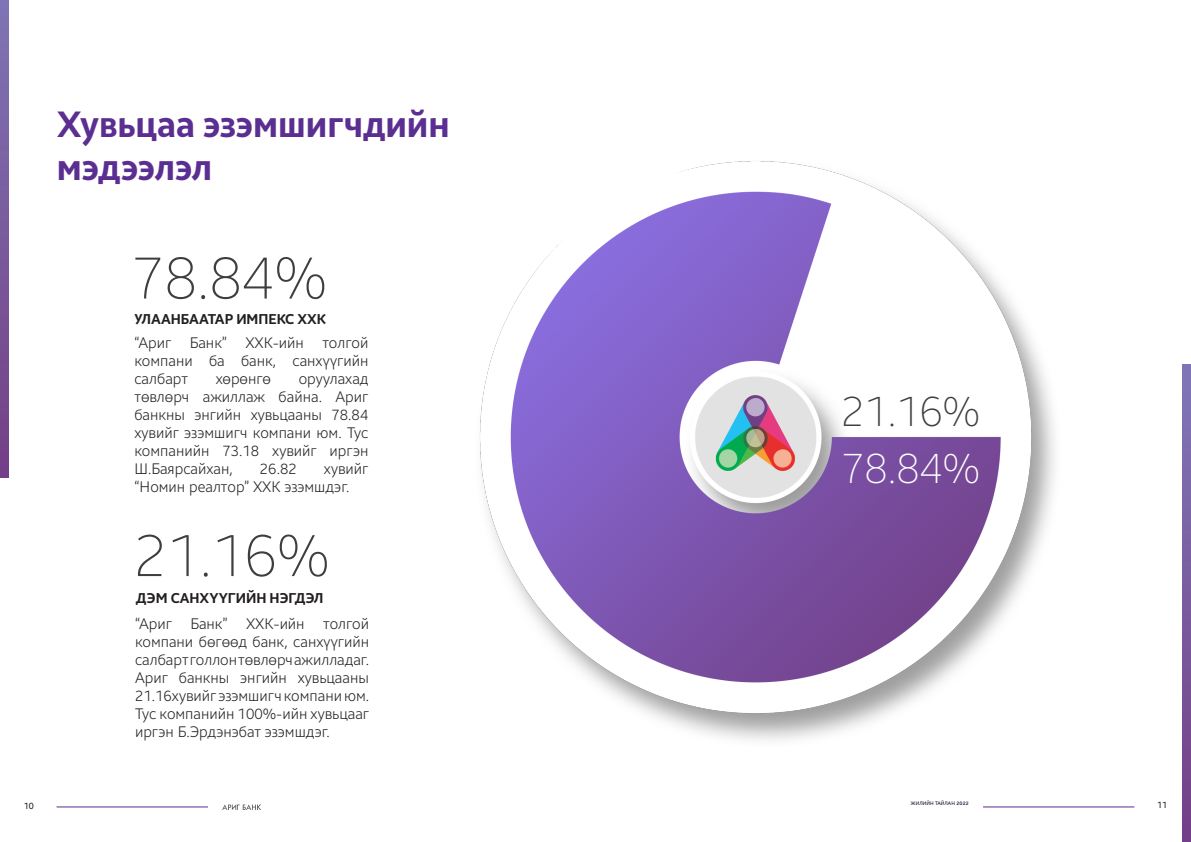
<style>
.page{position:relative;width:1191px;height:842px;background:#fff}
.page>*{position:absolute;margin:0;border:0;box-sizing:border-box;transform-origin:0 0}
.Headline{font:100 60px "Samsung Sans";color:#3e3e3f}
.Headline-2{font:100 42.7px "Samsung Sans";color:#3e3e3f}
.Headline-3{font:100 42.7px "Samsung Sans";color:#fff}
.Headline-4{font:700 36px/43.2px "Samsung Sans";color:#5b2e91}
.body_text{font:300 15px/18px "Samsung Sans";color:#231f20;text-align:justify}
.Sub_Title{font:700 14px "Samsung Sans";color:#231f20}
.t1{font:9px "Samsung Sans";color:#231f20}
.t2{font:5px "Samsung Sans";letter-spacing:.005em;color:#040022}
.s1{font-size:6px}
</style>
<div class="page">
<hr style="left:983px;top:806px;width:151px;height:1px;background:#5b2e91">
<hr style="left:57px;top:806px;width:151px;height:1px;background:#5b2e91">
<svg style="left:1182px;top:364px;width:9px;height:478px;background:#795a9e"></svg>
<svg style="left:0;top:0;width:9px;height:477px;background:#795a9d"></svg>
<svg style="left:222px;top:804px;width:39px;height:6px"></svg>
<img style="left:479px;top:161px;width:576px;height:579px">
<p class="Headline-4" style="left:57px;top:101px;width:394px">Хувьцаа эзэмшигчдийн мэдээлэл</p>
<p class="Headline" style="left:132px;top:236px;width:197px">78.84%</p>
<p class="Sub_Title" style="left:134px;top:310px;width:193px">УЛААНБААТАР ИМПЕКС ХХК</p>
<p class="body_text" style="left:134px;top:333px;width:235px">“Ариг Банк” ХХК-ийн толгой компани ба банк, санхүүгийн салбарт</p>
<p class="body_text" style="left:134px;top:369px;width:235px;text-indent:164px">оруулахад төвлөрч ажиллаж байна. Ариг банкны энгийн хувьцааны 78.84 хувийг эзэмшигч компани юм. Тус компанийн 73.18 хувийг иргэн Ш.Баярсайхан,</p>
<p class="body_text" style="left:216px;top:369px;width:57px">хөрөнгө</p>
<p class="body_text" style="left:134px;top:459px;width:235px;text-indent:189px">хувийг “Номин реалтор” ХХК эзэмшдэг.</p>
<p class="body_text" style="left:260px;top:459px;width:38px">26.82</p>
<p class="Headline" style="left:134px;top:513px;width:197px">21.16%</p>
<p class="Sub_Title" style="left:136px;top:588px;width:189px">ДЭМ САНХҮҮГИЙН НЭГДЭЛ</p>
<p class="body_text" style="left:135px;top:614px;width:236px">“Ариг Банк” ХХК-ийн толгой компани бөгөөд банк, cанхүүгийн салбарт голлон төвлөрч ажилладаг.<br>Ариг банкны энгийн хувьцааны 21.16хувийг эзэмшигч компани юм.<br>Тус компанийн 100%-ийн хувьцааг иргэн Б.Эрдэнэбат эзэмшдэг.</p>
<p class="Headline-2" style="left:841px;top:381px;width:140px">21.16%</p>
<p class="Headline-3" style="left:841px;top:438px;width:140px">78.84%</p>
<p class="t2" style="left:911px;top:799px;width:59px">ЖИЛИЙН ТАЙЛАН <span class="s1">2022</span></p>
<p class="t1" style="left:24px;top:800px;width:12px">10</p>
<p class="t1" style="left:1157px;top:799px;width:12px">11</p>
</div>
